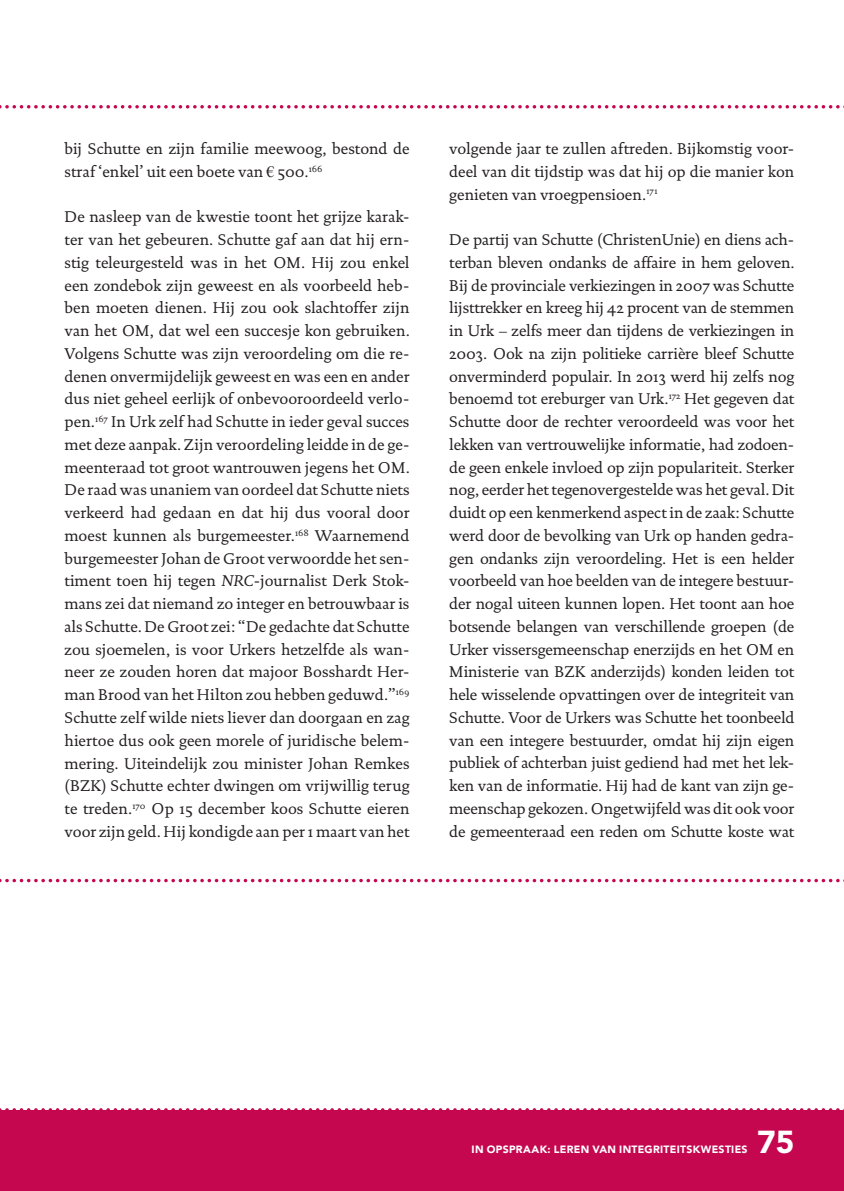
<style>
.page{position:relative;width:844px;height:1191px;background:#fff}
.page>*{position:absolute;margin:0;border:0;box-sizing:border-box;transform-origin:0 0}
.t1{font:900 31.5px "Avenir LT Std";color:#fff}
.t2{font:15.75px/22.8px "DTL Documenta ST";color:#231f20;text-align:justify}
.t3{font:900 10.5px "Avenir LT Std";letter-spacing:.025em;color:#fff}
.s1{font-family:"Times New Roman"}
.s2{font-style:italic}
</style>
<div class="page">
<div style="left:0;top:1110px;width:843px;height:81px;background:#c50750"></div>
<svg style="left:0;top:105px;width:844px;height:3px"></svg>
<svg style="left:0;top:878px;width:844px;height:4px"></svg>
<svg style="left:0;top:1108px;width:844px;height:3px"></svg>
<p class="t2" style="left:64px;top:137px;width:346px">bij Schutte en zijn familie meewoog, bestond de straf ‘enkel’ uit een boete van <span class="s1">€</span> 500.<sup>166</sup></p>
<p class="t2" style="left:64px;top:205px;width:346px">De nasleep van de kwestie toont het grijze karak&shy;ter van het gebeuren. Schutte gaf aan dat hij ern&shy;stig teleurgesteld was in het OM. Hij zou enkel een zondebok zijn geweest en als voorbeeld heb&shy;ben moeten dienen. Hij zou ook slachtoffer zijn van het OM, dat wel een succesje kon gebruiken.<br>Volgens Schutte was zijn veroordeling om die re&shy;denen onvermijdelijk geweest en was een en ander dus niet geheel eerlijk of onbevooroordeeld verlo&shy;pen.<sup>167</sup> In Urk zelf had Schutte in ieder geval succes met deze aanpak. Zijn veroordeling leidde in de ge&shy;meenteraad tot groot wantrouwen jegens het OM.<br>De raad was unaniem van oordeel dat Schutte niets verkeerd had gedaan en dat hij dus vooral door moest kunnen als burgemeester.<sup>168</sup> Waarnemend burgemeester Johan de Groot verwoordde het sen&shy;timent toen hij tegen <span class="s2">NRC</span>-journalist Derk Stok&shy;mans zei dat niemand zo integer en betrouwbaar is als Schutte. De Groot zei: “De gedachte dat Schutte zou sjoemelen, is voor Urkers hetzelfde als wan&shy;neer ze zouden horen dat majoor Bosshardt Her&shy;man Brood van het Hilton zou hebben geduwd.”<sup>169<br></sup>Schutte zelf wilde niets liever dan doorgaan en zag hiertoe dus ook geen morele of juridische belem&shy;mering. Uiteindelijk zou minister Johan Remkes (BZK) Schutte echter dwingen om vrijwillig terug te treden.<sup>170</sup> Op 15 december koos Schutte eieren voor zijn geld. Hij kondigde aan per 1 maart van het</p>
<p class="t2" style="left:449px;top:137px;width:346px">volgende jaar te zullen aftreden. Bijkomstig voor&shy;deel van dit tijdstip was dat hij op die manier kon genieten van vroegpensioen.<sup>171</sup></p>
<p class="t2" style="left:449px;top:228px;width:346px">De partij van Schutte (ChristenUnie) en diens ach&shy;terban bleven ondanks de affaire in hem geloven.<br>Bij de provinciale verkiezingen in 2007 was Schutte lijsttrekker en kreeg hij 42 procent van de stemmen in Urk – zelfs meer dan tijdens de verkiezingen in 2003. Ook na zijn politieke carrière bleef Schutte onverminderd populair. In 2013 werd hij zelfs nog benoemd tot ereburger van Urk.<sup>172</sup> Het gegeven dat Schutte door de rechter veroordeeld was voor het lekken van vertrouwelijke informatie, had zodoen&shy;de geen enkele invloed op zijn populariteit. Sterker nog, eerder het tegenovergestelde was het geval. Dit duidt op een kenmerkend aspect in de zaak: Schutte werd door de bevolking van Urk op handen gedra&shy;gen ondanks zijn veroordeling. Het is een helder voorbeeld van hoe beelden van de integere bestuur&shy;der nogal uiteen kunnen lopen. Het toont aan hoe botsende belangen van verschillende groepen (de Urker vissersgemeenschap enerzijds en het OM en Ministerie van BZK anderzijds) konden leiden tot hele wisselende opvattingen over de integriteit van Schutte. Voor de Urkers was Schutte het toonbeeld van een integere bestuurder, omdat hij zijn eigen publiek of achterban juist gediend had met het lek&shy;ken van de informatie. Hij had de kant van zijn ge&shy;meenschap gekozen. Ongetwijfeld was dit ook voor de gemeenteraad een reden om Schutte koste wat</p>
<p class="t3" style="left:471px;top:1143px;width:277px">IN OPSPRAAK: LEREN VAN INTEGRITEITSKWESTIES</p>
<h1 class="t1" style="left:756px;top:1123px;width:39px">75</h1>
</div>
